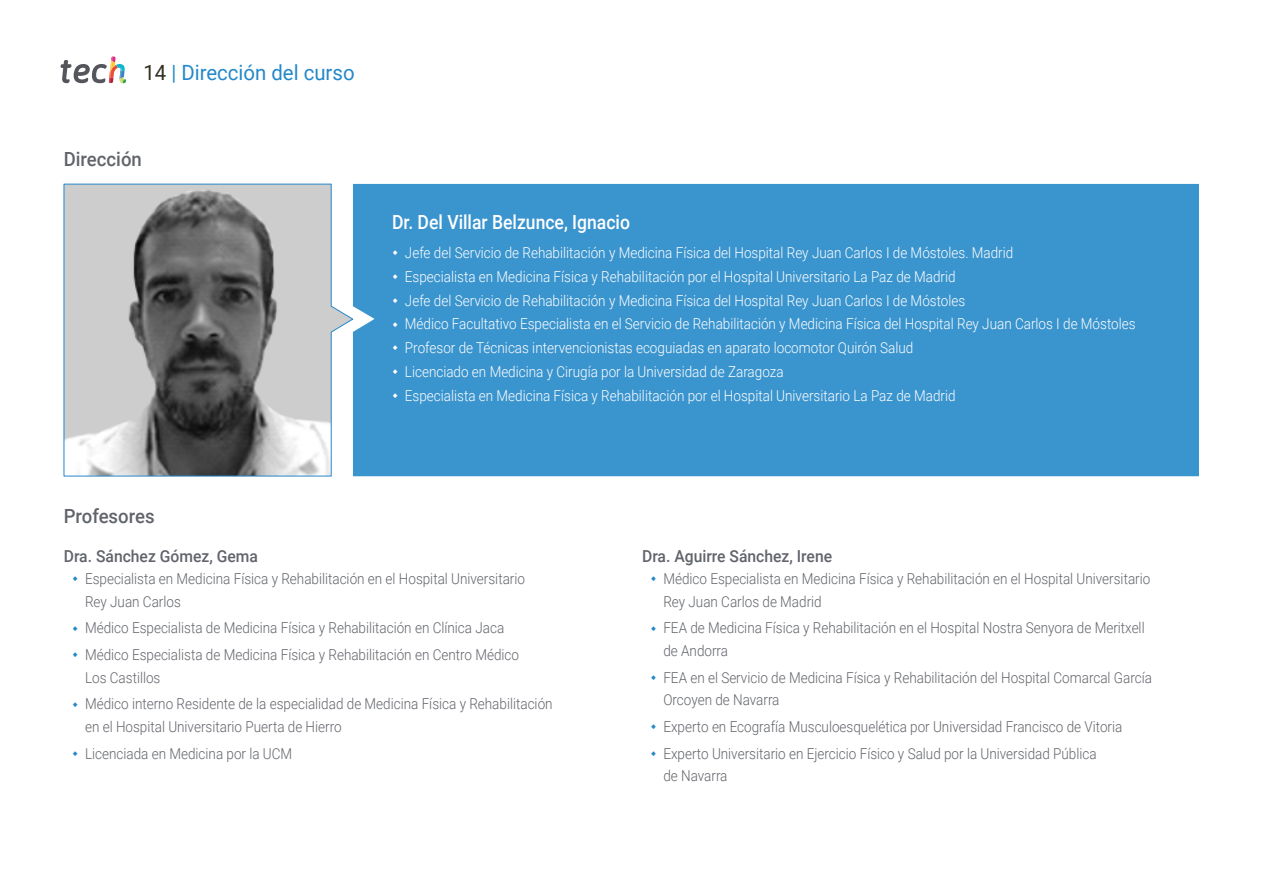
<style>
.page{position:relative;width:1263px;height:893px;background:#fff}
.page>*{position:absolute;margin:0;border:0;box-sizing:border-box;transform-origin:0 0}
.t1{font:21px "Roboto";color:#2488c9}
.t2{font:500 19.5px "Roboto";color:#fff;scale:.9 1}
.t3{font:500 19.5px "Roboto";color:#61646a;scale:.95 1}
.t4{font:500 16.5px "Roboto";color:#61646a;scale:.95 1}
.t5{font:300 15px/22.5px "Roboto";color:#61646a;scale:.9 1}
.t6{font:300 15px/23.7px "Roboto";color:#fff;scale:.9 1}
.s1{color:#312e20}
</style>
<div class="page">
<svg style="left:61px;top:57px;width:65px;height:27px"></svg>
<div style="left:353px;top:184px;width:846px;height:292px;background:#3a94ce"></div>
<svg style="left:64px;top:184px;width:289px;height:292px;background:#a0a1a2"></svg>
<svg style="left:393px;top:250px;width:4px;height:5px"></svg>
<svg style="left:393px;top:274px;width:4px;height:5px"></svg>
<svg style="left:393px;top:298px;width:4px;height:5px"></svg>
<svg style="left:393px;top:322px;width:4px;height:5px"></svg>
<svg style="left:393px;top:345px;width:4px;height:5px"></svg>
<svg style="left:393px;top:369px;width:4px;height:5px"></svg>
<svg style="left:393px;top:393px;width:4px;height:5px"></svg>
<h1 class="t1" style="left:144px;top:57px;width:213px"><span class="s1">14</span> | Dirección del curso</h1>
<h2 class="t3" style="left:64px;top:145px;width:84px">Dirección</h2>
<h2 class="t2" style="left:392px;top:209px;width:266px">Dr. Del Villar Belzunce, Ignacio</h2>
<p class="t6" style="left:405px;top:240px;width:813px">Jefe del Servicio de Rehabilitación y Medicina Física del Hospital Rey Juan Carlos I de Móstoles. Madrid<br>Especialista en Medicina Física y Rehabilitación por el Hospital Universitario La Paz de Madrid<br>Jefe del Servicio de Rehabilitación y Medicina Física del Hospital Rey Juan Carlos I de Móstoles<br>Médico Facultativo Especialista en el Servicio de Rehabilitación y Medicina Física del Hospital Rey Juan Carlos I de Móstoles Profesor de Técnicas intervencionistas ecoguiadas en aparato locomotor Quirón Salud<br>Licenciado en Medicina y Cirugía por la Universidad de Zaragoza<br>Especialista en Medicina Física y Rehabilitación por el Hospital Universitario La Paz de Madrid</p>
<h2 class="t3" style="left:64px;top:502px;width:97px">Profesores</h2>
<p class="t4" style="left:64px;top:544px;width:206px">Dra. Sánchez Gómez, Gema</p>
<p class="t5" style="left:85px;top:567px;width:490px">Especialista en Medicina Física y Rehabilitación en el Hospital Universitario<br>Rey Juan Carlos</p>
<p class="t5" style="left:85px;top:614px;width:484px;line-height:26.7px">Médico Especialista de Medicina Física y Rehabilitación en Clínica Jaca<br>Médico Especialista de Medicina Física y Rehabilitación en Centro Médico</p>
<p class="t5" style="left:85px;top:663px;width:521px;line-height:26.7px">Los Castillos<br>Médico interno Residente de la especialidad de Medicina Física y Rehabilitación</p>
<p class="t5" style="left:85px;top:713px;width:287px;line-height:26.7px">en el Hospital Universitario Puerta de Hierro<br>Licenciada en Medicina por la UCM</p>
<p class="t4" style="left:642px;top:544px;width:202px">Dra. Aguirre Sánchez, Irene</p>
<p class="t5" style="left:663px;top:567px;width:543px">Médico Especialista en Medicina Física y Rehabilitación en el Hospital Universitario<br>Rey Juan Carlos de Madrid</p>
<p class="t5" style="left:663px;top:616px;width:536px">FEA de Medicina Física y Rehabilitación en el Hospital Nostra Senyora de Meritxell de Andorra</p>
<p class="t5" style="left:663px;top:666px;width:544px">FEA en el Servicio de Medicina Física y Rehabilitación del Hospital Comarcal García<br>Orcoyen de Navarra</p>
<p class="t5" style="left:663px;top:713px;width:511px;line-height:26.7px">Experto en Ecografía Musculoesquelética por Universidad Francisco de Vitoria<br>Experto Universitario en Ejercicio Físico y Salud por la Universidad Pública</p>
<p class="t5" style="left:663px;top:764px;width:73px">de Navarra</p>
</div>
